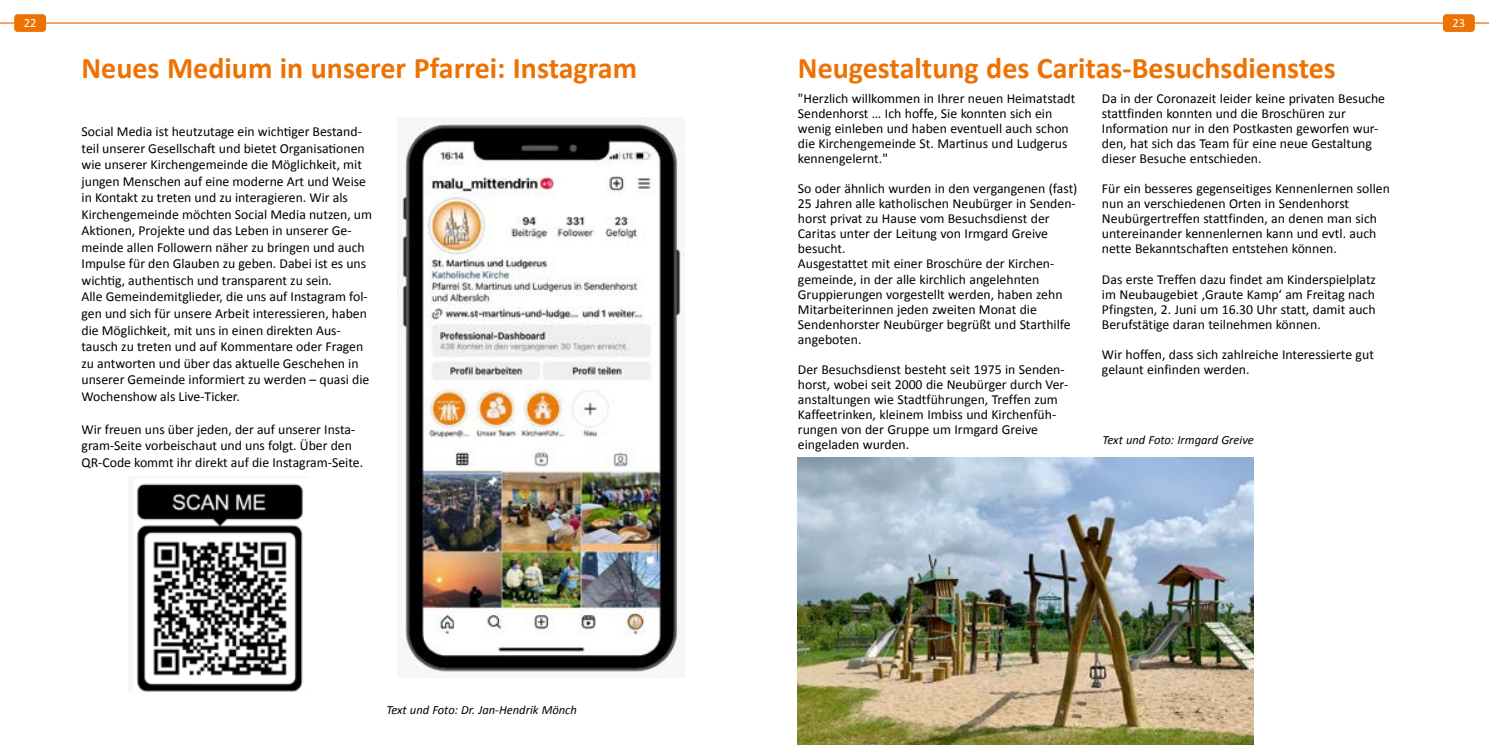
<style>
.page{position:relative;width:1489px;height:745px;background:#fff}
.page>*{position:absolute;margin:0;border:0;box-sizing:border-box;transform-origin:0 0}
.t1{font:700 30px "Calibri";color:#ee7203}
.t2{font:13.75px/15px "Calibri";color:#000}
.t3{font:italic 12.5px "Calibri";color:#000}
.t4{font:12.5px "Calibri";color:#fff}
</style>
<div class="page">
<hr style="left:0;top:22px;width:1488px;height:2px;background:#ee7203">
<div style="left:1442px;top:14px;width:32px;height:18px;background:#ee7203;border-radius:4px"></div>
<div style="left:14px;top:14px;width:32px;height:18px;background:#ee7203;border-radius:4px"></div>
<img style="left:797px;top:457px;width:456px;height:287px">
<img style="left:137px;top:483px;width:166px;height:208px">
<img style="left:397px;top:118px;width:288px;height:559px">
<p class="t4" style="left:24px;top:15px;width:14px">22</p>
<p class="t4" style="left:1452px;top:15px;width:14px">23</p>
<h1 class="t1" style="left:81px;top:49px;width:557px">Neues Medium in unserer Pfarrei: Instagram</h1>
<p class="t2" style="left:81px;top:123px;width:292px;line-height:16.5px">Social Media ist heutzutage ein wichtiger Bestand&shy;teil unserer Gesellschaft und bietet Organisationen wie unserer Kirchengemeinde die Möglichkeit, mit jungen Menschen auf eine moderne Art und Weise in Kontakt zu treten und zu interagieren. Wir als Kirchengemeinde möchten Social Media nutzen, um Aktionen, Projekte und das Leben in unserer Ge&shy;meinde allen Followern näher zu bringen und auch Impulse für den Glauben zu geben. Dabei ist es uns wichtig, authentisch und transparent zu sein.<br>Alle Gemeindemitglieder, die uns auf Instagram fol&shy;gen und sich für unsere Arbeit interessieren, haben die Möglichkeit, mit uns in einen direkten Aus&shy;tausch zu treten und auf Kommentare oder Fragen zu antworten und über das aktuelle Geschehen in unserer Gemeinde informiert zu werden – quasi die Wochenshow als Live-Ticker.</p>
<p class="t2" style="left:81px;top:420px;width:283px;line-height:16.5px">Wir freuen uns über jeden, der auf unserer Insta&shy;gram-Seite vorbeischaut und uns folgt. Über den<br>QR-Code kommt ihr direkt auf die Instagram-Seite.</p>
<p class="t3" style="left:386px;top:700px;width:192px">Text und Foto: Dr. Jan-Hendrik Mönch</p>
<h1 class="t1" style="left:798px;top:49px;width:539px">Neugestaltung des Caritas-Besuchsdienstes</h1>
<p class="t2" style="left:798px;top:91px;width:279px">"Herzlich willkommen in Ihrer neuen Heimatstadt Sendenhorst … Ich hoffe, Sie konnten sich ein wenig einleben und haben eventuell auch schon die Kirchengemeinde St. Martinus und Ludgerus kennengelernt."</p>
<p class="t2" style="left:798px;top:181px;width:281px">So oder ähnlich wurden in den vergangenen (fast)<br>25 Jahren alle katholischen Neubürger in Senden&shy;horst privat zu Hause vom Besuchsdienst der Caritas unter der Leitung von Irmgard Greive besucht.<br>Ausgestattet mit einer Broschüre der Kirchen&shy;gemeinde, in der alle kirchlich angelehnten Gruppierungen vorgestellt werden, haben zehn Mitarbeiterinnen jeden zweiten Monat die Sendenhorster Neubürger begrüßt und Starthilfe angeboten.</p>
<p class="t2" style="left:798px;top:361px;width:272px">Der Besuchsdienst besteht seit 1975 in Senden&shy;horst, wobei seit 2000 die Neubürger durch Ver&shy;anstaltungen wie Stadtführungen, Treffen zum Kaffeetrinken, kleinem Imbiss und Kirchenfüh&shy;rungen von der Gruppe um Irmgard Greive eingeladen wurden.</p>
<p class="t2" style="left:1101px;top:91px;width:285px">Da in der Coronazeit leider keine privaten Besuche stattfinden konnten und die Broschüren zur Information nur in den Postkasten geworfen wur&shy;den, hat sich das Team für eine neue Gestaltung dieser Besuche entschieden.</p>
<p class="t2" style="left:1101px;top:181px;width:289px">Für ein besseres gegenseitiges Kennenlernen sollen nun an verschiedenen Orten in Sendenhorst Neubürgertreffen stattfinden, an denen man sich untereinander kennenlernen kann und evtl. auch nette Bekanntschaften entstehen können.</p>
<p class="t2" style="left:1101px;top:271px;width:275px;text-align:justify">Das erste Treffen dazu findet am Kinderspielplatz im Neubaugebiet ‚Graute Kamp‘ am Freitag nach Pfingsten, 2. Juni um 16.30 Uhr statt, damit auch Berufstätige daran teilnehmen können.</p>
<p class="t2" style="left:1101px;top:346px;width:273px">Wir hoffen, dass sich zahlreiche Interessierte gut gelaunt einfinden werden.</p>
<p class="t3" style="left:1102px;top:430px;width:153px">Text und Foto: Irmgard Greive</p>
</div>
